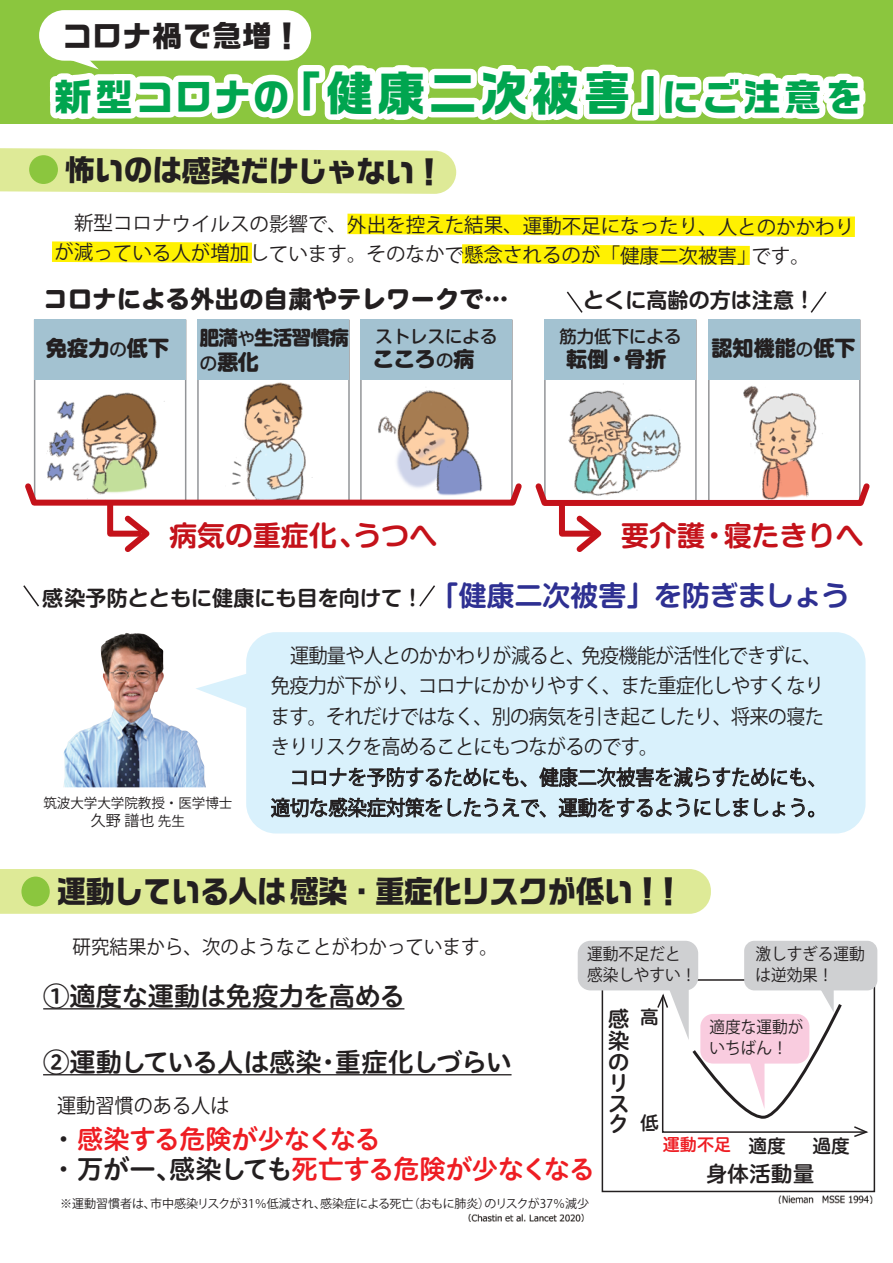
<style>
.page{position:relative;width:893px;height:1263px;background:#fff}
.page>*{position:absolute;margin:0;border:0;box-sizing:border-box;transform-origin:0 0}
.t1{font:700 37.2px "Ro G San Srf Std";letter-spacing:.1em;color:#00a54f}
.t2{font:700 30.75px "Ro G San Srf Std";letter-spacing:-.02em;color:#231f20;scale:.95 1}
.t3{font:700 29.7px "Ro G San Srf Std";letter-spacing:-.03em;color:#231f20}
.t4{font:700 29.4px "Ro G San Srf Std";letter-spacing:.02em;color:#231f20}
.t5{font:700 27.75px "Shin M Go Pro De";letter-spacing:.005em;color:#c4121a}
.t6{font:26.4px/30.8px "Hiragino UD Sans R Std W6";letter-spacing:-.025em;color:#ee1d23}
.t7{font:26.4px "Hiragino UD Sans R Std W6";letter-spacing:-.05em;color:#231f20}
.t8{font:26.4px "Hiragino UD Sans R Std W6";letter-spacing:-.02em;color:#231f20}
.t9{font:24px "Hira Maru Std N W8";letter-spacing:.02em;color:#231f20}
.t10{font:21.9px/21px "Hiragino UD Sans R Std W6";color:#231f20}
.t11{font:700 21px "Shin M Go Pro De";letter-spacing:.005em;color:#231f20}
.t12{font:800 21px "Shin M Go Pro";letter-spacing:.005em;color:#231f20}
.t13{font:20.25px/30.5px "Koz Go Pr 6 N";color:#231f20;text-align:justify;scale:.95 1}
.t14{font:19.5px/29.2px "Koz Go Pr 6 N";letter-spacing:-.01em;color:#231f20}
.t15{font:19.5px "Koz Go Pr 6 N";letter-spacing:-.01em;color:#231f20;scale:.95 1}
.t16{font:800 19.5px "Shin M Go Pro";letter-spacing:-.035em;color:#231f20}
.t17{font:18.75px "Hiragino UD Sans R Std W6";color:#231f20}
.t18{font:500 17.4px "Shin M Go Pro";letter-spacing:.005em;color:#231f20}
.t19{font:17.1px "Hiragino UD Sans R Std W6";color:#ee1d23}
.t20{font:16.5px/21.5px "Koz Go Pr 6 N";color:#231f20;scale:.95 1}
.t21{font:15px "Koz Go Pr 6 N";color:#231f20}
.t22{font:13.5px "Koz Go Pr 6 N";color:#231f20}
.t23{font:12px "Koz Go Pr 6 N";color:#231f20}
.s1{font-size:46.8px}
.s2{font-weight:500;font-size:17.4px}
.s3{font-size:27.75px;color:#2e3092}
.s4{font-size:13.5px}
.s5{color:#231f20}
.s6{font-size:18.75px;color:#231f20}
</style>
<div class="page">
<div style="left:602px;top:979px;width:273px;height:213px;border:2px solid #231f20"></div>
<svg style="left:195px;top:632px;width:671px;height:201px;background:#dcf2fc"></svg>
<div style="left:0;top:869px;width:711px;height:45px;background:#deea97"></div>
<div style="left:0;top:0;width:893px;height:123px;background:#8bc63e"></div>
<svg style="left:347px;top:214px;width:508px;height:23px;background:#fff21d"></svg>
<svg style="left:52px;top:241px;width:200px;height:22px;background:#fff112"></svg>
<svg style="left:462px;top:244px;width:288px;height:21px;background:#fff218"></svg>
<div style="left:21px;top:876px;width:29px;height:30px;background:#8bc63e;border-radius:50%"></div>
<svg style="left:0;top:10px;width:871px;height:184px"></svg>
<hr style="left:43px;top:1008px;width:361px;height:1px;background:#231f20">
<hr style="left:43px;top:1074px;width:469px;height:1px;background:#231f20">
<img style="left:468px;top:1213px;width:116px;height:9px">
<img style="left:778px;top:1195px;width:95px;height:8px">
<img style="left:64px;top:633px;width:142px;height:154px">
<svg style="left:271px;top:747px;width:544px;height:71px;background:#b8cbd5"></svg>
<svg style="left:23px;top:585px;width:16px;height:22px"></svg>
<svg style="left:566px;top:291px;width:17px;height:22px"></svg>
<svg style="left:810px;top:291px;width:17px;height:22px"></svg>
<svg style="left:419px;top:585px;width:16px;height:22px"></svg>
<svg style="left:25px;top:320px;width:845px;height:232px"></svg>
<div style="left:578px;top:941px;width:120px;height:49px;background:#cfd0d2;border-radius:13px"></div>
<div style="left:744px;top:941px;width:133px;height:49px;background:#cfd0d2;border-radius:10px"></div>
<svg style="left:656px;top:975px;width:213px;height:162px"></svg>
<h3 class="t4" style="left:63px;top:16px;width:240px">コロナ禍で急増！</h3>
<h1 class="t1" style="left:55px;top:71px;width:809px">新型コロナの<span class="s1">「健康二次被害」</span>にご注意を</h1>
<h3 class="t3" style="left:65px;top:150px;width:380px">怖いのは感染だけじゃない！</h3>
<p class="t14" style="left:54px;top:211px;width:801px">　新型コロナウイルスの影響で、外出を控えた結果、運動不足になったり、人とのかかわりが減っている人が増加しています。そのなかで懸念されるのが「健康二次被害」です。</p>
<p class="t9" style="left:44px;top:280px;width:466px">コロナによる外出の自粛やテレワークで…</p>
<p class="t11" style="left:583px;top:283px;width:234px">とくに高齢の方は注意！</p>
<p class="t12" style="left:46px;top:331px;width:124px">免疫力<span class="s2">の</span>低下</p>
<p class="t16" style="left:200px;top:321px;width:151px">肥満<span class="s2">や</span>生活習慣病</p>
<p class="t12" style="left:200px;top:345px;width:61px"><span class="s2">の</span>悪化</p>
<p class="t18" style="left:375px;top:322px;width:124px">ストレスによる</p>
<p class="t12" style="left:373px;top:342px;width:103px">こころ<span class="s2">の</span>病</p>
<p class="t18" style="left:559px;top:322px;width:124px">筋力低下による</p>
<p class="t12" style="left:566px;top:342px;width:102px">転倒・骨折</p>
<p class="t12" style="left:711px;top:331px;width:145px">認知機能<span class="s2">の</span>低下</p>
<h3 class="t5" style="left:169px;top:513px;width:269px">病気の重症化、うつへ</h3>
<h3 class="t5" style="left:621px;top:513px;width:244px">要介護・寝たきりへ</h3>
<p class="t11" style="left:42px;top:581px;width:809px">感染予防とともに健康にも目を向けて！<span class="s3">「健康二次被害」を防ぎましょう</span></p>
<p class="t22" style="left:43px;top:796px;width:190px">筑波大学大学院教授・医学博士</p>
<p class="t21" style="left:91px;top:812px;width:95px">久野 譜也 <span class="s4">先生</span></p>
<p class="t13" style="left:271px;top:641px;width:584px;text-indent:19px">運動量や人とのかかわりが減ると、免疫機能が活性化できずに、免疫力が下がり、コロナにかかりやすく、また重症化しやすくなります。それだけではなく、別の病気を引き起こしたり、将来の寝たきりリスクを高めることにもつながるのです。</p>
<p class="t13" style="left:271px;top:763px;width:587px;text-align:right">コロナを予防するためにも、健康二次被害を減らすためにも、適切な感染症対策をしたうえで、運動をするようにしましょう。</p>
<h2 class="t2" style="left:57px;top:870px;width:660px">運動している人は感染・重症化リスクが低い！！</h2>
<p class="t15" style="left:54px;top:936px;width:469px">　研究結果から、次のようなことがわかっています。</p>
<p class="t20" style="left:587px;top:943px;width:117px">運動不足だと感染しやすい！</p>
<p class="t20" style="left:755px;top:943px;width:117px">激しすぎる運動は逆効果！</p>
<p class="t20" style="left:709px;top:1016px;width:100px">適度な運動がいちばん！</p>
<h3 class="t8" style="left:43px;top:976px;width:364px">①適度な運動は免疫力を高める</h3>
<p class="t10" style="left:608px;top:1007px;width:22px">感染のリスク</p>
<p class="t17" style="left:640px;top:1003px;width:19px">高</p>
<h3 class="t7" style="left:43px;top:1042px;width:470px">②運動している人は感染・重症化しづらい</h3>
<p class="t13" style="left:57px;top:1091px;width:183px">運動習慣のある人は</p>
<p class="t17" style="left:640px;top:1108px;width:20px">低</p>
<h3 class="t6" style="left:51px;top:1122px;width:546px"><span class="s5">・</span> 感染する危険が少なくなる<br><span class="s5">・ 万が一、感染しても</span>死亡する危険が少なくなる</h3>
<p class="t19" style="left:663px;top:1131px;width:125px">運動不足 <span class="s6">適度</span></p>
<p class="t17" style="left:812px;top:1131px;width:39px">過度</p>
<p class="t10" style="left:706px;top:1162px;width:110px">身体活動量</p>
<p class="t23" style="left:60px;top:1197px;width:530px">※運動習慣者は、市中感染リスクが31％低減され、感染症による死亡（おもに肺炎）のリスクが37％減少</p>
</div>
